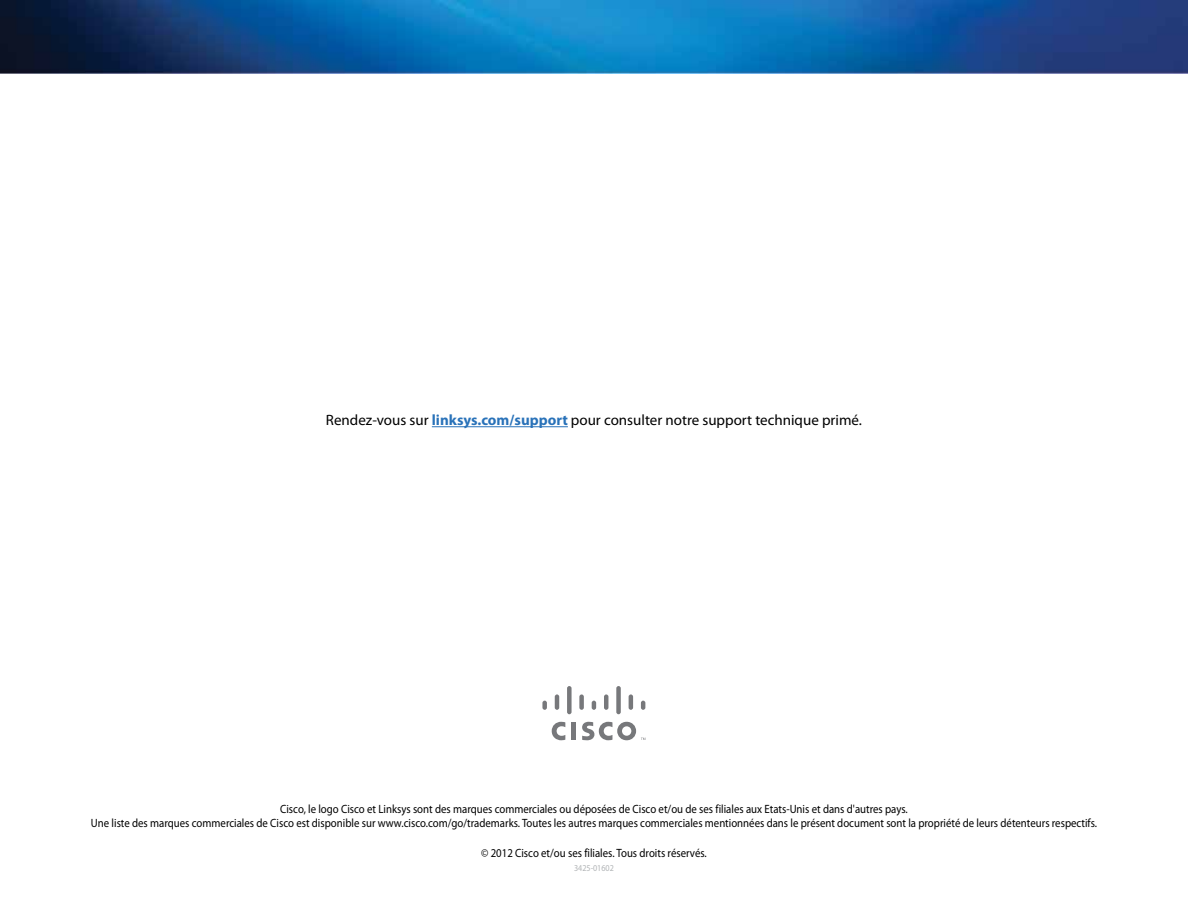
<style>
.page{position:relative;width:1188px;height:918px;background:#fff}
.page>*{position:absolute;margin:0;border:0;box-sizing:border-box;transform-origin:0 0}
.t1{font:15px "Myriad Pro";color:#000}
.t2{font:12px/14.4px "Myriad Pro";color:#000;text-align:center;scale:.9 1}
.t3{font:9px "Myriad Pro";color:#b1b4b6;scale:.9 1}
.s1{font-weight:700;color:#2972b9}
</style>
<div class="page">
<img style="left:0;top:0;width:1188px;height:73px">
<hr style="left:432px;top:426px;width:136px;height:1px;background:#2972b9">
<hr style="left:572px;top:722px;width:4px;height:18px;background:#77787b">
<svg style="left:552px;top:722px;width:13px;height:18px"></svg>
<div style="left:542px;top:701px;width:5px;height:9px;background:#77787b;border-radius:2px"></div>
<hr style="left:555px;top:694px;width:4px;height:16px;background:#77787b;border-radius:2px">
<div style="left:567px;top:686px;width:5px;height:28px;background:#77787b;border-radius:2px"></div>
<div style="left:579px;top:694px;width:5px;height:16px;background:#77787b;border-radius:2px"></div>
<svg style="left:592px;top:701px;width:4px;height:9px"></svg>
<hr style="left:604px;top:694px;width:4px;height:16px;background:#77787b;border-radius:2px">
<div style="left:616px;top:686px;width:5px;height:28px;background:#77787b;border-radius:2px"></div>
<hr style="left:629px;top:694px;width:4px;height:16px;background:#77787b;border-radius:2px">
<svg style="left:641px;top:701px;width:4px;height:9px"></svg>
<svg style="left:582px;top:722px;width:63px;height:18px"></svg>
<p class="t1" style="left:326px;top:411px;width:536px">Rendez-vous sur <span class="s1">linksys.com/support</span> pour consulter notre support technique primé.</p>
<p class="t2" style="left:91px;top:802px;width:1118px">Cisco, le logo Cisco et Linksys sont des marques commerciales ou déposées de Cisco et/ou de ses filiales aux Etats-Unis et dans d'autres pays.<br>Une liste des marques commerciales de Cisco est disponible sur www.cisco.com/go/trademarks. Toutes les autres marques commerciales mentionnées dans le présent document sont la propriété de leurs détenteurs respectifs.</p>
<p class="t2" style="left:481px;top:845px;width:251px">© 2012 Cisco et/ou ses filiales. Tous droits réservés.</p>
<p class="t3" style="left:574px;top:862px;width:46px">3425-01602</p>
</div>
